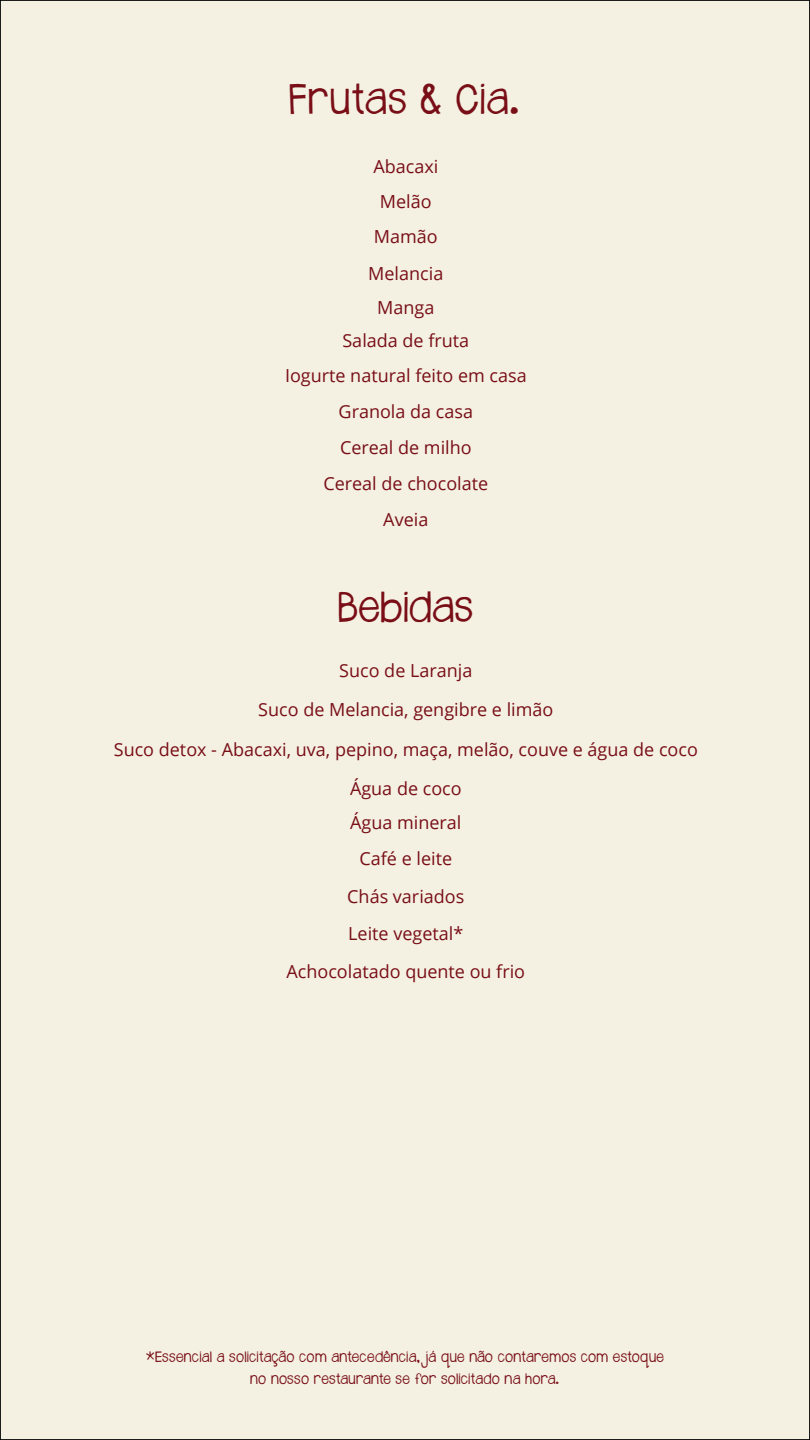
<style>
.page{position:relative;width:810px;height:1440px;background:#f4f1e2}
.page>*{position:absolute;margin:0;border:0;box-sizing:border-box;transform-origin:0 0}
.t1{font:34.5px "Janda Safeand Sound Solid";letter-spacing:.025em;color:#790e17}
.t2{font:34.5px "Janda Safeand Sound Solid";color:#790e17}
.t3{font:18px/35.2px "Open Sans";color:#790e17;text-align:center}
.t4{font:12px/22.5px "Janda Safeand Sound Solid";letter-spacing:.02em;color:#790e17;text-align:center}
</style>
<div class="page">
<h1 class="t1" style="left:289px;top:75px;width:234px">Frutas &amp; Cia.</h1>
<p class="t3" style="left:368px;top:148px;width:77px;line-height:35.7px">Abacaxi<br>Melão<br>Mamão<br>Melancia</p>
<p class="t3" style="left:285px;top:290px;width:243px">Manga<br>Salada de fruta<br>Iogurte natural feito em casa<br>Granola da casa<br>Cereal de milho<br>Cereal de chocolate<br>Aveia</p>
<h1 class="t2" style="left:338px;top:583px;width:136px">Bebidas</h1>
<p class="t3" style="left:258px;top:651px;width:297px;line-height:39px">Suco de Laranja<br>Suco de Melancia, gengibre e limão</p>
<p class="t3" style="left:114px;top:730px;width:586px;line-height:38.2px">Suco detox - Abacaxi, uva, pepino, maça, melão, couve e água de coco<br>Água de coco</p>
<p class="t3" style="left:287px;top:804px;width:240px;line-height:37.1px">Água mineral<br>Café e leite<br>Chás variados<br>Leite vegetal*<br>Achocolatado quente ou frio</p>
<p class="t4" style="left:146px;top:1347px;width:520px">*Essencial a solicitação com antecedência, já que não contaremos com estoque no nosso restaurante se for solicitado na hora.</p>
</div>
